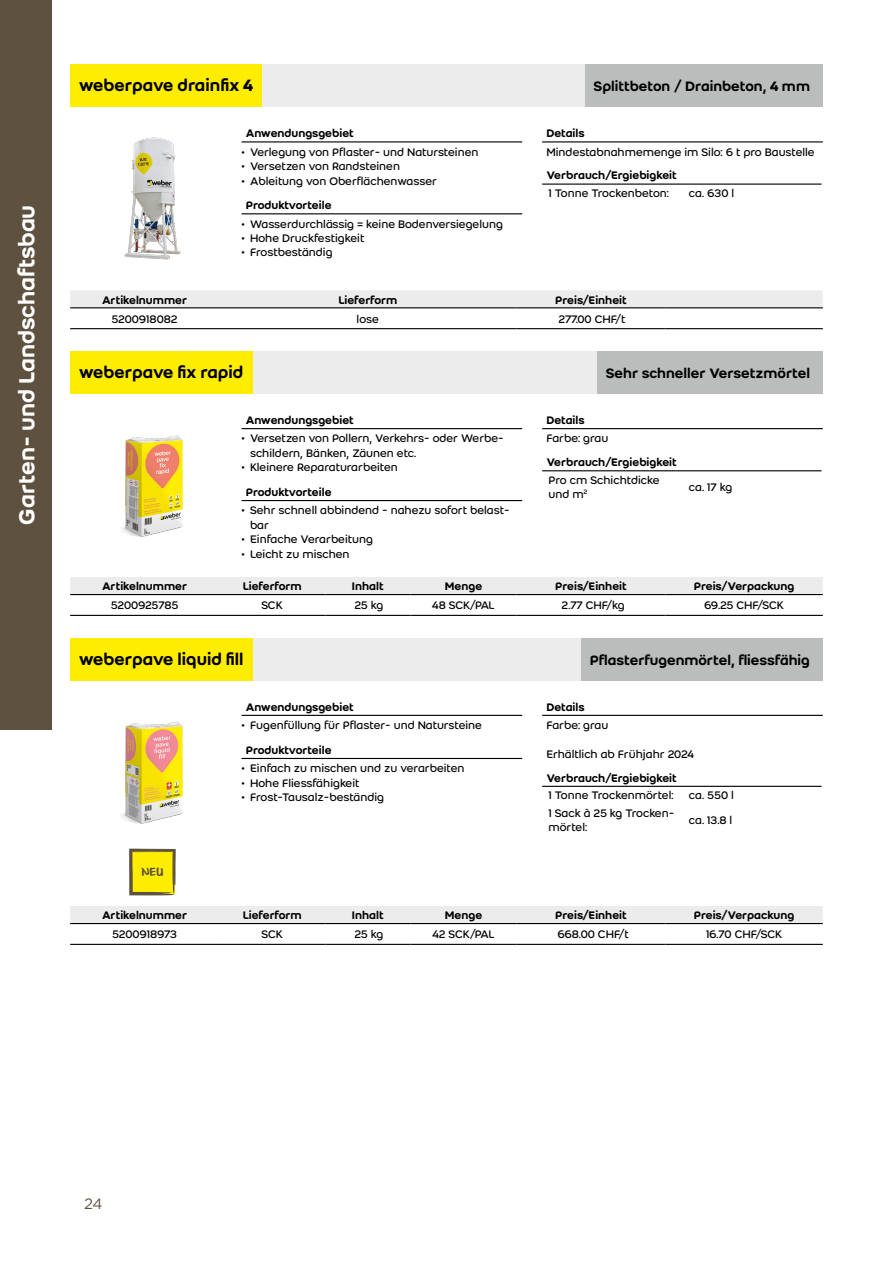
<style>
.page{position:relative;width:893px;height:1263px;background:#fff}
.page>*{position:absolute;margin:0;border:0;box-sizing:border-box;transform-origin:0 0}
.t1{font:500 24px "Weber";color:#fff}
.t2{font:500 18px "Weber";color:#000}
.t3{font:500 15px "Weber";color:#000}
.t4{font:15px "Gotham";color:#5e513f}
.t5{font:12px/14.4px "Weber";color:#000}
.t6{font:500 12px "Weber";color:#000}
.t7{font:12px "Weber";letter-spacing:-.02em;color:#000}
.t8{font:8.7px "Weber Brush";color:#5e513f}
</style>
<div class="page">
<div style="left:0;top:0;width:51px;height:729px;background:#5e513f"></div>
<div style="left:70px;top:290px;width:753px;height:17px;background:#ececec"></div>
<hr style="left:70px;top:307px;width:149px;height:1px;background:#000">
<hr style="left:219px;top:307px;width:298px;height:1px;background:#000">
<hr style="left:517px;top:307px;width:148px;height:1px;background:#000">
<hr style="left:70px;top:328px;width:149px;height:1px;background:#000">
<hr style="left:219px;top:328px;width:298px;height:1px;background:#000">
<hr style="left:517px;top:328px;width:148px;height:1px;background:#000">
<hr style="left:665px;top:307px;width:158px;height:1px;background:#000">
<hr style="left:665px;top:328px;width:158px;height:1px;background:#000">
<div style="left:70px;top:65px;width:727px;height:42px;background:#ececec"></div>
<hr style="left:242px;top:141px;width:280px;height:1px;background:#000">
<hr style="left:242px;top:213px;width:280px;height:1px;background:#000">
<hr style="left:542px;top:141px;width:281px;height:1px;background:#000">
<hr style="left:542px;top:184px;width:279px;height:1px;background:#000">
<img style="left:124px;top:136px;width:57px;height:124px">
<div style="left:585px;top:65px;width:238px;height:42px;background:#bbbdbd"></div>
<div style="left:70px;top:65px;width:192px;height:42px;background:#ffed00"></div>
<div style="left:70px;top:577px;width:753px;height:17px;background:#ececec"></div>
<hr style="left:70px;top:594px;width:149px;height:1px;background:#000">
<hr style="left:219px;top:594px;width:106px;height:1px;background:#000">
<hr style="left:325px;top:594px;width:85px;height:1px;background:#000">
<hr style="left:410px;top:594px;width:107px;height:1px;background:#000">
<hr style="left:517px;top:594px;width:148px;height:1px;background:#000">
<hr style="left:70px;top:615px;width:149px;height:1px;background:#000">
<hr style="left:219px;top:615px;width:106px;height:1px;background:#000">
<hr style="left:325px;top:615px;width:85px;height:1px;background:#000">
<hr style="left:410px;top:615px;width:107px;height:1px;background:#000">
<hr style="left:517px;top:615px;width:148px;height:1px;background:#000">
<hr style="left:665px;top:594px;width:158px;height:1px;background:#000">
<hr style="left:665px;top:615px;width:158px;height:1px;background:#000">
<div style="left:70px;top:351px;width:727px;height:42px;background:#ececec"></div>
<hr style="left:242px;top:428px;width:280px;height:1px;background:#000">
<hr style="left:242px;top:500px;width:280px;height:1px;background:#000">
<hr style="left:542px;top:428px;width:281px;height:1px;background:#000">
<hr style="left:542px;top:470px;width:279px;height:1px;background:#000">
<img style="left:122px;top:435px;width:61px;height:102px">
<div style="left:597px;top:351px;width:226px;height:42px;background:#bbbdbd"></div>
<div style="left:70px;top:351px;width:182px;height:42px;background:#ffed00"></div>
<div style="left:70px;top:906px;width:753px;height:17px;background:#ececec"></div>
<hr style="left:70px;top:923px;width:149px;height:1px;background:#000">
<hr style="left:219px;top:923px;width:106px;height:1px;background:#000">
<hr style="left:325px;top:923px;width:85px;height:1px;background:#000">
<hr style="left:410px;top:923px;width:107px;height:1px;background:#000">
<hr style="left:517px;top:923px;width:148px;height:1px;background:#000">
<hr style="left:70px;top:944px;width:149px;height:1px;background:#000">
<hr style="left:219px;top:944px;width:106px;height:1px;background:#000">
<hr style="left:325px;top:944px;width:85px;height:1px;background:#000">
<hr style="left:410px;top:944px;width:107px;height:1px;background:#000">
<hr style="left:517px;top:944px;width:148px;height:1px;background:#000">
<hr style="left:665px;top:923px;width:158px;height:1px;background:#000">
<hr style="left:665px;top:944px;width:158px;height:1px;background:#000">
<div style="left:70px;top:638px;width:727px;height:42px;background:#ececec"></div>
<hr style="left:242px;top:715px;width:280px;height:1px;background:#000">
<hr style="left:242px;top:758px;width:280px;height:1px;background:#000">
<hr style="left:542px;top:715px;width:281px;height:1px;background:#000">
<hr style="left:542px;top:786px;width:279px;height:1px;background:#000">
<img style="left:121px;top:721px;width:62px;height:103px">
<svg style="left:129px;top:849px;width:47px;height:46px;background:#d9c912"></svg>
<div style="left:581px;top:638px;width:242px;height:42px;background:#bbbdbd"></div>
<div style="left:70px;top:638px;width:183px;height:42px;background:#ffed00"></div>
<h1 class="t1" style="left:9px;top:524px;width:321px;rotate:-90deg">Garten- und Landschaftsbau</h1>
<h2 class="t2" style="left:79px;top:72px;width:176px">weberpave drainfix 4</h2>
<p class="t3" style="left:594px;top:75px;width:218px">Splittbeton / Drainbeton, 4 mm</p>
<p class="t6" style="left:246px;top:124px;width:110px">Anwendungsgebiet</p>
<p class="t5" style="left:242px;top:145px;width:238px">• Verlegung von Pflaster- und Natursteinen</p>
<p class="t5" style="left:242px;top:159px;width:160px">• Versetzen von Randsteinen</p>
<p class="t5" style="left:242px;top:173px;width:197px">• Ableitung von Oberflächenwasser</p>
<p class="t6" style="left:246px;top:196px;width:87px">Produktvorteile</p>
<p class="t5" style="left:242px;top:216px;width:263px">• Wasserdurchlässig = keine Bodenversiegelung</p>
<p class="t5" style="left:242px;top:231px;width:124px">• Hohe Druckfestigkeit</p>
<p class="t5" style="left:242px;top:245px;width:93px">• Frostbeständig</p>
<p class="t6" style="left:546px;top:124px;width:40px">Details</p>
<p class="t5" style="left:546px;top:145px;width:270px">Mindestabnahmemenge im Silo: 6 t pro Baustelle</p>
<p class="t6" style="left:546px;top:167px;width:132px">Verbrauch/Ergiebigkeit</p>
<p class="t5" style="left:549px;top:186px;width:122px">1 Tonne Trockenbeton:</p>
<p class="t5" style="left:689px;top:186px;width:47px">ca. 630 l</p>
<p class="t6" style="left:102px;top:291px;width:87px">Artikelnummer</p>
<p class="t6" style="left:338px;top:291px;width:60px">Lieferform</p>
<p class="t6" style="left:555px;top:291px;width:73px">Preis/Einheit</p>
<p class="t5" style="left:112px;top:311px;width:68px">5200918082</p>
<p class="t5" style="left:357px;top:311px;width:24px">lose</p>
<p class="t5" style="left:559px;top:311px;width:69px">277.00 CHF/t</p>
<h2 class="t2" style="left:79px;top:359px;width:166px">weberpave fix rapid</h2>
<p class="t3" style="left:606px;top:362px;width:206px">Sehr schneller Versetzmörtel</p>
<p class="t6" style="left:246px;top:411px;width:110px">Anwendungsgebiet</p>
<p class="t5" style="left:250px;top:431px;width:255px;text-indent:-9px">• Versetzen von Pollern, Verkehrs- oder Werbe&shy;schildern, Bänken, Zäunen etc.</p>
<p class="t5" style="left:242px;top:460px;width:158px">• Kleinere Reparaturarbeiten</p>
<p class="t6" style="left:246px;top:483px;width:87px">Produktvorteile</p>
<p class="t5" style="left:250px;top:503px;width:261px;text-indent:-9px">• Sehr schnell abbindend - nahezu sofort belast&shy;bar</p>
<p class="t5" style="left:242px;top:532px;width:133px">• Einfache Verarbeitung</p>
<p class="t5" style="left:242px;top:546px;width:110px">• Leicht zu mischen</p>
<p class="t6" style="left:546px;top:411px;width:40px">Details</p>
<p class="t5" style="left:546px;top:431px;width:64px">Farbe: grau</p>
<p class="t6" style="left:546px;top:453px;width:132px">Verbrauch/Ergiebigkeit</p>
<p class="t5" style="left:549px;top:472px;width:112px">Pro cm Schichtdicke und m<sup>2</sup></p>
<p class="t5" style="left:689px;top:479px;width:45px">ca. 17 kg</p>
<p class="t6" style="left:102px;top:578px;width:87px">Artikelnummer</p>
<p class="t6" style="left:243px;top:578px;width:60px">Lieferform</p>
<p class="t6" style="left:352px;top:578px;width:33px">Inhalt</p>
<p class="t6" style="left:445px;top:578px;width:39px">Menge</p>
<p class="t6" style="left:555px;top:578px;width:73px">Preis/Einheit</p>
<p class="t6" style="left:694px;top:578px;width:102px">Preis/Verpackung</p>
<p class="t7" style="left:111px;top:597px;width:69px">5200925785</p>
<p class="t5" style="left:261px;top:598px;width:23px">SCK</p>
<p class="t5" style="left:354px;top:598px;width:30px">25 kg</p>
<p class="t5" style="left:432px;top:598px;width:64px">48 SCK/PAL</p>
<p class="t5" style="left:562px;top:598px;width:65px">2.77 CHF/kg</p>
<p class="t5" style="left:704px;top:598px;width:81px">69.25 CHF/SCK</p>
<h2 class="t2" style="left:79px;top:646px;width:167px">weberpave liquid fill</h2>
<p class="t3" style="left:590px;top:649px;width:222px">Pflasterfugenmörtel, fliessfähig</p>
<p class="t8" style="left:142px;top:868px;width:23px">NEU</p>
<p class="t6" style="left:246px;top:698px;width:110px">Anwendungsgebiet</p>
<p class="t5" style="left:242px;top:718px;width:242px">• Fugenfüllung für Pflaster- und Natursteine</p>
<p class="t6" style="left:246px;top:741px;width:87px">Produktvorteile</p>
<p class="t5" style="left:242px;top:761px;width:225px">• Einfach zu mischen und zu verarbeiten</p>
<p class="t5" style="left:242px;top:775px;width:120px">• Hohe Fliessfähigkeit</p>
<p class="t5" style="left:242px;top:790px;width:144px">• Frost-Tausalz-beständig</p>
<p class="t6" style="left:546px;top:698px;width:40px">Details</p>
<p class="t5" style="left:546px;top:718px;width:64px">Farbe: grau</p>
<p class="t5" style="left:546px;top:747px;width:149px">Erhältlich ab Frühjahr 2024</p>
<p class="t6" style="left:546px;top:769px;width:132px">Verbrauch/Ergiebigkeit</p>
<p class="t5" style="left:549px;top:788px;width:127px">1 Tonne Trockenmörtel:</p>
<p class="t5" style="left:689px;top:788px;width:47px">ca. 550 l</p>
<p class="t5" style="left:549px;top:805px;width:127px">1 Sack à 25 kg Trocken&shy;mörtel:</p>
<p class="t5" style="left:689px;top:812px;width:45px">ca. 13.8 l</p>
<p class="t6" style="left:102px;top:906px;width:87px">Artikelnummer</p>
<p class="t6" style="left:243px;top:906px;width:60px">Lieferform</p>
<p class="t6" style="left:352px;top:906px;width:33px">Inhalt</p>
<p class="t6" style="left:445px;top:906px;width:39px">Menge</p>
<p class="t6" style="left:555px;top:906px;width:73px">Preis/Einheit</p>
<p class="t6" style="left:694px;top:906px;width:102px">Preis/Verpackung</p>
<p class="t5" style="left:112px;top:927px;width:66px">5200918973</p>
<p class="t5" style="left:261px;top:927px;width:23px">SCK</p>
<p class="t5" style="left:354px;top:927px;width:30px">25 kg</p>
<p class="t5" style="left:432px;top:927px;width:64px">42 SCK/PAL</p>
<p class="t5" style="left:557px;top:927px;width:73px">668.00 CHF/t</p>
<p class="t5" style="left:706px;top:927px;width:78px">16.70 CHF/SCK</p>
<p class="t4" style="left:84px;top:1194px;width:20px">24</p>
</div>
